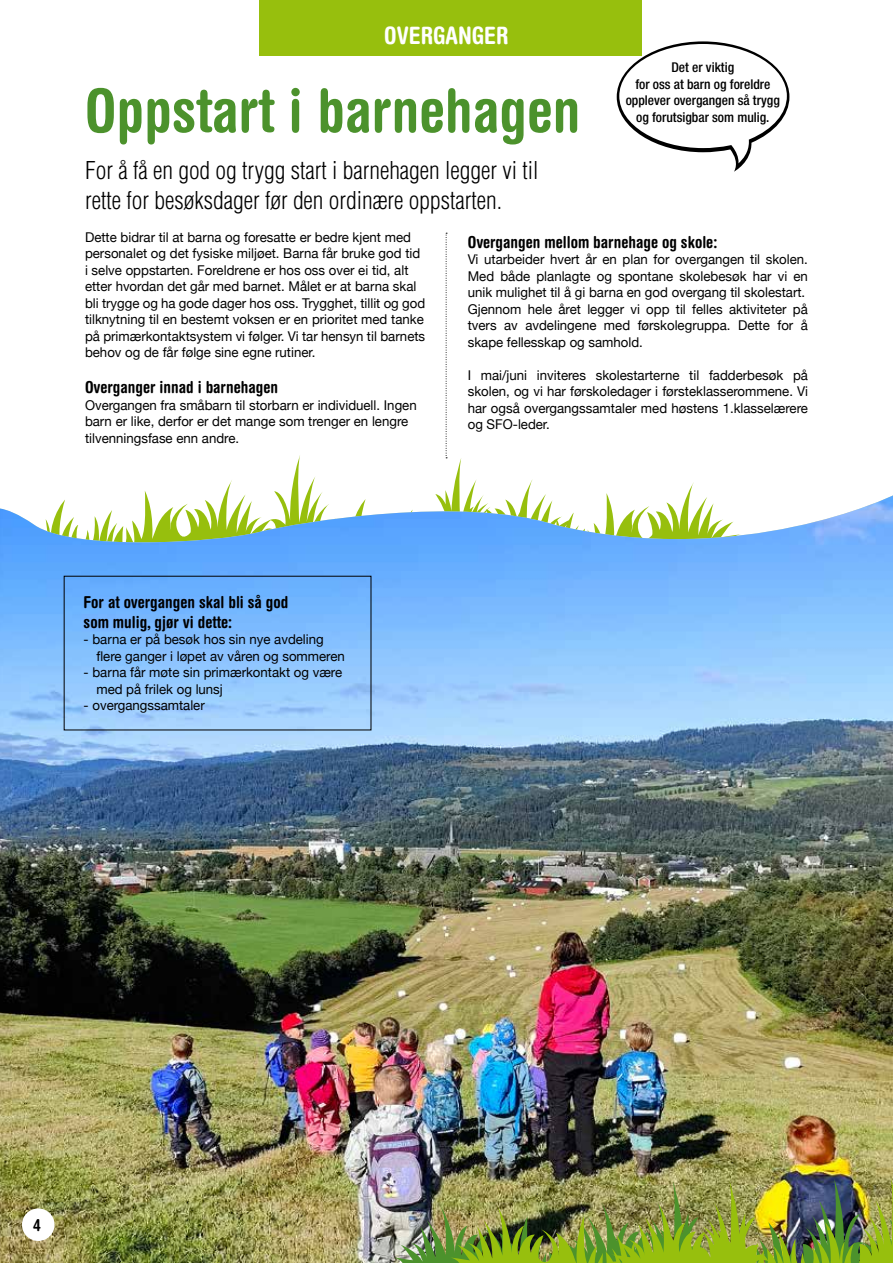
<style>
.page{position:relative;width:893px;height:1263px;background:#fff}
.page>*{position:absolute;margin:0;border:0;box-sizing:border-box;transform-origin:0 0}
.t1{font:700 condensed 60px "Helvetica Rounded";color:#4c922c}
.t2{font:300 condensed 24px/30px "Helvetica";color:#000}
.t3{font:700 condensed 24px "Helvetica Rounded";color:#fff}
.t4{font:700 condensed 16.5px/19.5px "Helvetica Rounded";color:#000}
.t5{font:13.5px/16.5px "Helvetica Neue";color:#000}
.t6{font:500 condensed 13.5px/16.5px "Helvetica Neue";color:#000;text-align:center}
</style>
<div class="page">
<svg style="left:144px;top:455px;width:550px;height:40px"></svg>
<img style="left:0;top:569px;width:893px;height:694px">
<img style="left:0;top:495px;width:893px;height:74px">
<img style="left:386px;top:1178px;width:507px;height:85px">
<svg style="left:446px;top:233px;width:1px;height:225px"></svg>
<div style="left:259px;top:0;width:383px;height:55px;background:#97bf0d"></div>
<svg style="left:617px;top:41px;width:172px;height:131px"></svg>
<div style="left:22px;top:1208px;width:33px;height:33px;background:#fff;border-radius:50%"></div>
<h2 class="t3" style="left:384px;top:21px;width:126px">OVERGANGER</h2>
<p class="t6" style="left:626px;top:59px;width:156px">Det er viktig<br>for oss at barn og foreldre opplever overgangen så trygg og forutsigbar som mulig.</p>
<h1 class="t1" style="left:85px;top:74px;width:497px">Oppstart i barnehagen</h1>
<h2 class="t2" style="left:85px;top:155px;width:455px">For å få en god og trygg start i barnehagen legger vi til rette for besøksdager før den ordinære oppstarten.</h2>
<p class="t5" style="left:85px;top:229px;width:342px">Dette bidrar til at barna og foresatte er bedre kjent med personalet og det fysiske miljøet. Barna får bruke god tid i selve oppstarten. Foreldrene er hos oss over ei tid, alt etter hvordan det går med barnet. Målet er at barna skal bli trygge og ha gode dager hos oss. Trygghet, tillit og god tilknytning til en bestemt voksen er en prioritet med tanke på primærkontaktsystem vi følger. Vi tar hensyn til barnets behov og de får følge sine egne rutiner.</p>
<p class="t4" style="left:85px;top:377px;width:195px">Overganger innad i barnehagen</p>
<p class="t5" style="left:85px;top:397px;width:333px">Overgangen fra småbarn til storbarn er individuell. Ingen barn er like, derfor er det mange som trenger en lengre tilvenningsfase enn andre.</p>
<p class="t4" style="left:468px;top:232px;width:251px">Overgangen mellom barnehage og skole:</p>
<p class="t5" style="left:468px;top:252px;width:342px">Vi utarbeider hvert år en plan for overgangen til skolen.<br>Med både planlagte og spontane skolebesøk har vi en unik mulighet til å gi barna en god overgang til skolestart.<br>Gjennom hele året legger vi opp til felles aktiviteter på tvers av avdelingene med førskolegruppa. Dette for å skape fellesskap og samhold.</p>
<p class="t5" style="left:468px;top:367px;width:342px;text-align:justify">I mai/juni inviteres skolestarterne til fadderbesøk på skolen, og vi har førskoledager i førsteklasserommene. Vi har også overgangssamtaler med høstens 1.klasselærere og SFO-leder.</p>
<p class="t4" style="left:84px;top:592px;width:206px">For at overgangen skal bli så god som mulig, gjør vi dette:</p>
<p class="t5" style="left:96px;top:632px;width:250px;text-indent:-13px">- barna er på besøk hos sin nye avdeling flere ganger i løpet av våren og sommeren</p>
<p class="t5" style="left:96px;top:665px;width:247px;text-indent:-13px">- barna får møte sin primærkontakt og være med på frilek og lunsj</p>
<p class="t5" style="left:84px;top:698px;width:123px">- overgangssamtaler</p>
<p class="t4" style="left:33px;top:1215px;width:9px">4</p>
</div>
